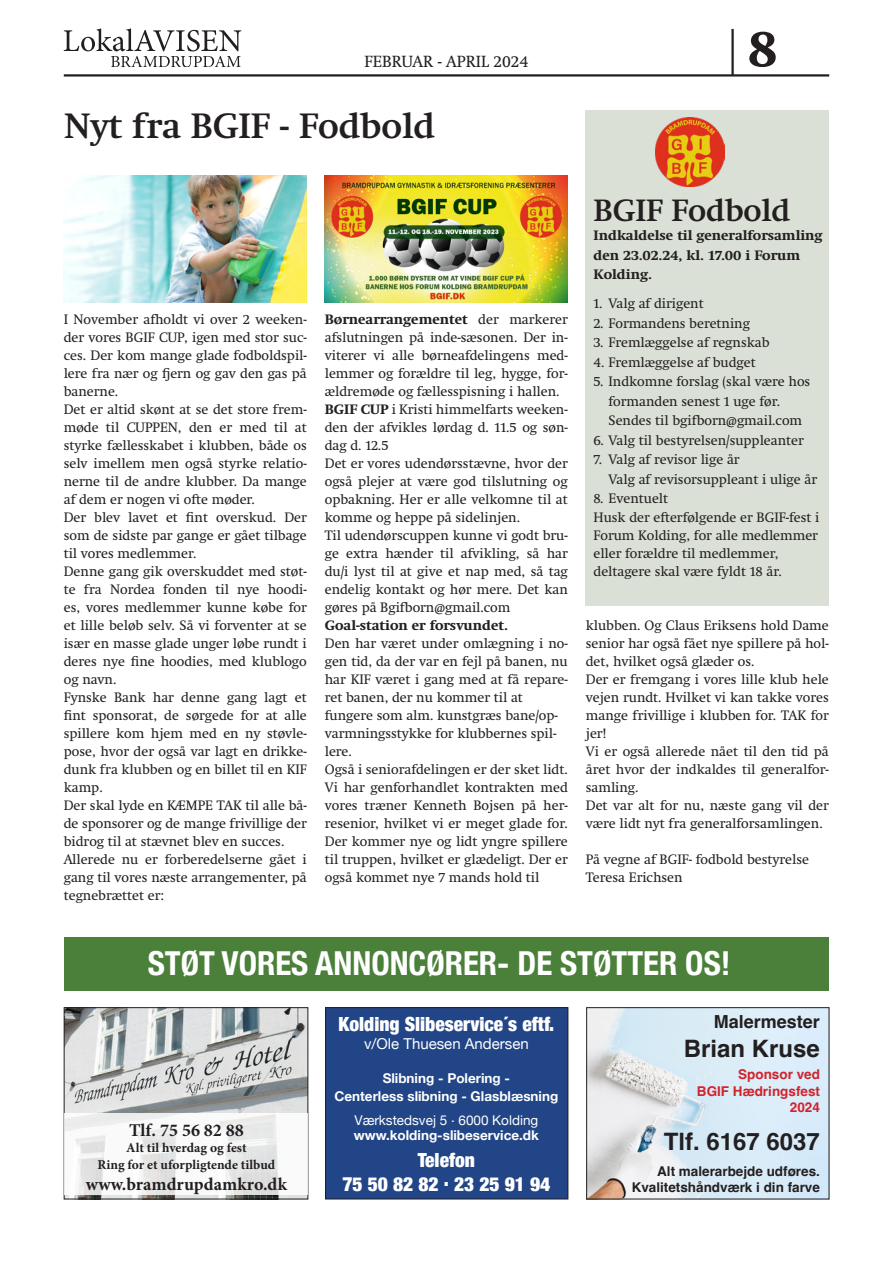
<style>
.page{position:relative;width:893px;height:1263px;background:#fff}
.page>*{position:absolute;margin:0;border:0;box-sizing:border-box;transform-origin:0 0}
.t1{font:700 52.5px "Swift Neue LT Pro";color:#231f20}
.t2{font:600 36px "Swift Neue LT Pro";letter-spacing:-.005em;color:#231f20}
.t3{font:700 condensed 33px "Helvetica Neue";color:#fff}
.t4{font:600 31.5px "Swift Neue LT Pro";letter-spacing:-.005em;color:#231f20}
.t5{font:700 24px "Helvetica";color:#231f20}
.t6{font:900 condensed 19.5px/23.4px "Helvetica Neue";color:#fff;text-align:center}
.t7{font:700 18px "Minion Pro";color:#231f20}
.t8{font:700 18px "Helvetica";color:#231f20}
.t9{font:16.5px "Swift Neue LT Pro";color:#231f20}
.t10{font:15px "Helvetica Neue";color:#fff}
.t11{font:13.95px/18px "Swift Neue LT Pro";color:#231f20}
.t12{font:700 13.95px/19.5px "Swift Neue LT Pro";color:#231f20}
.t13{font:700 13.5px/18px "Helvetica Neue";color:#fff;text-align:center}
.t14{font:700 13.5px/16.2px "Helvetica";color:#231f20;text-align:right}
.t15{font:700 13.5px/16.2px "Minion Pro";letter-spacing:-.005em;color:#231f20;text-align:center}
.t16{font:700 13.5px/16.5px "Helvetica";color:#d1232a;text-align:right}
.t17{font:13.5px "Helvetica Neue";color:#fff}
.s1{font-weight:700}
</style>
<div class="page">
<hr style="left:64px;top:74px;width:765px;height:3px;background:#231f20">
<hr style="left:731px;top:29px;width:3px;height:47px;background:#231f20">
<svg style="left:64px;top:29px;width:177px;height:38px"></svg>
<img style="left:66px;top:1009px;width:240px;height:188px">
<div style="left:64px;top:1007px;width:244px;height:192px;border:1px solid #231f20"></div>
<div style="left:326px;top:1008px;width:242px;height:191px;background:#214586"></div>
<div style="left:325px;top:1007px;width:243px;height:192px;border:1px solid #231f20"></div>
<img style="left:588px;top:1009px;width:239px;height:188px">
<div style="left:586px;top:1007px;width:243px;height:192px;border:1px solid #231f20"></div>
<div style="left:64px;top:937px;width:765px;height:54px;background:#4b803a"></div>
<div style="left:586px;top:111px;width:243px;height:495px;background:#dae0d5"></div>
<img style="left:655px;top:117px;width:70px;height:69px">
<img style="left:64px;top:175px;width:243px;height:128px">
<img style="left:325px;top:175px;width:243px;height:128px">
<svg style="left:65px;top:1113px;width:243px;height:82px"></svg>
<p class="t9" style="left:365px;top:52px;width:165px">FEBRUAR - APRIL 2024</p>
<h2 class="t2" style="left:64px;top:105px;width:372px">Nyt fra BGIF - Fodbold</h2>
<h1 class="t1" style="left:747px;top:18px;width:32px">8</h1>
<p class="t11" style="left:64px;top:310px;width:245px">I November afholdt vi over 2 weeken&shy;der vores BGIF CUP, igen med stor suc&shy;ces. Der kom mange glade fodboldspil&shy;lere fra nær og fjern og gav den gas på banerne.<br>Det er altid skønt at se det store frem&shy;møde til CUPPEN, den er med til at styrke fællesskabet i klubben, både os selv imellem men også styrke relatio&shy;nerne til de andre klubber. Da mange af dem er nogen vi ofte møder.<br>Der blev lavet et fint overskud. Der som de sidste par gange er gået tilbage til vores medlemmer.<br>Denne gang gik overskuddet med støt&shy;te fra Nordea fonden til nye hoodi&shy;es, vores medlemmer kunne købe for et lille beløb selv. Så vi forventer at se især en masse glade unger løbe rundt i deres nye fine hoodies, med klublogo og navn.<br>Fynske Bank har denne gang lagt et fint sponsorat, de sørgede for at alle spillere kom hjem med en ny støvle&shy;pose, hvor der også var lagt en drikke&shy;dunk fra klubben og en billet til en KIF kamp.<br>Der skal lyde en KÆMPE TAK til alle bå&shy;de sponsorer og de mange frivillige der bidrog til at stævnet blev en succes.<br>Allerede nu er forberedelserne gået i gang til vores næste arrangementer, på tegnebrættet er:</p>
<p class="t11" style="left:325px;top:310px;width:245px"><span class="s1">Børnearrangementet</span> der markerer afslutningen på inde-sæsonen. Der in&shy;viterer vi alle børneafdelingens med&shy;lemmer og forældre til leg, hygge, for&shy;ældremøde og fællesspisning i hallen.<br><span class="s1">BGIF CUP</span> i Kristi himmelfarts weeken&shy;den der afvikles lørdag d. 11.5 og søn&shy;dag d. 12.5<br>Det er vores udendørsstævne, hvor der også plejer at være god tilslutning og opbakning. Her er alle velkomne til at komme og heppe på sidelinjen.<br>Til udendørscuppen kunne vi godt bru&shy;ge extra hænder til afvikling, så har du/i lyst til at give et nap med, så tag endelig kontakt og hør mere. Det kan gøres på Bgifborn@gmail.com</p>
<p class="t12" style="left:325px;top:615px;width:185px">Goal-station er forsvundet.</p>
<p class="t11" style="left:325px;top:634px;width:245px">Den har været under omlægning i no&shy;gen tid, da der var en fejl på banen, nu har KIF været i gang med at få repare&shy;ret banen, der nu kommer til at fungere som alm. kunstgræs bane/op&shy;varmningsstykke for klubbernes spil&shy;lere.<br>Også i seniorafdelingen er der sket lidt.<br>Vi har genforhandlet kontrakten med vores træner Kenneth Bojsen på her&shy;resenior, hvilket vi er meget glade for.<br>Der kommer nye og lidt yngre spillere til truppen, hvilket er glædeligt. Der er også kommet nye 7 mands hold til</p>
<h3 class="t4" style="left:593px;top:192px;width:199px">BGIF Fodbold</h3>
<p class="t12" style="left:593px;top:226px;width:231px">Indkaldelse til generalforsamling den 23.02.24, kl. 17.00 i Forum<br>Kolding.</p>
<p class="t11" style="left:593px;top:294px;width:112px">1. Valg af dirigent</p>
<p class="t11" style="left:593px;top:314px;width:158px">2. Formandens beretning</p>
<p class="t11" style="left:593px;top:333px;width:177px">3. Fremlæggelse af regnskab</p>
<p class="t11" style="left:593px;top:353px;width:164px">4. Fremlæggelse af budget</p>
<p class="t11" style="left:608px;top:372px;width:203px;line-height:19.5px;text-indent:-15px">5. Indkomne forslag (skal være hos formanden senest 1 uge før.<br>Sendes til bgifborn@gmail.com</p>
<p class="t11" style="left:593px;top:431px;width:212px">6. Valg til bestyrelsen/suppleanter</p>
<p class="t11" style="left:608px;top:450px;width:210px;line-height:19.5px;text-indent:-15px">7. Valg af revisor lige år<br>Valg af revisorsuppleant i ulige år</p>
<p class="t11" style="left:593px;top:489px;width:227px">8. Eventuelt<br>Husk der efterfølgende er BGIF-fest i<br>Forum Kolding, for alle medlemmer eller forældre til medlemmer, deltagere skal være fyldt 18 år.</p>
<p class="t11" style="left:586px;top:616px;width:245px">klubben. Og Claus Eriksens hold Dame senior har også fået nye spillere på hol&shy;det, hvilket også glæder os.<br>Der er fremgang i vores lille klub hele vejen rundt. Hvilket vi kan takke vores mange frivillige i klubben for. TAK for jer!<br>Vi er også allerede nået til den tid på året hvor der indkaldes til generalfor&shy;samling.<br>Det var alt for nu, næste gang vil der være lidt nyt fra generalforsamlingen.</p>
<p class="t11" style="left:586px;top:850px;width:225px">På vegne af BGIF- fodbold bestyrelse<br>Teresa Erichsen</p>
<h3 class="t3" style="left:148px;top:936px;width:584px">STØT VORES ANNONCØRER- DE STØTTER OS!</h3>
<p class="t7" style="left:129px;top:1118px;width:116px">Tlf. 75 56 82 88</p>
<p class="t15" style="left:97px;top:1140px;width:179px">Alt til hverdag og fest<br>Ring for et uforpligtende tilbud</p>
<p class="t7" style="left:86px;top:1172px;width:202px">www.bramdrupdamkro.dk</p>
<h3 class="t6" style="left:339px;top:1011px;width:217px">Kolding Slibeservice´s eftf.</h3>
<p class="t10" style="left:364px;top:1033px;width:166px">v/Ole Thuesen Andersen</p>
<p class="t13" style="left:334px;top:1070px;width:225px">Slibning - Polering -<br>Centerless slibning - Glasblæsning</p>
<p class="t17" style="left:354px;top:1111px;width:185px">Værkstedsvej 5 . 6000 Kolding</p>
<p class="t13" style="left:354px;top:1127px;width:187px">www.kolding-slibeservice.dk</p>
<h3 class="t6" style="left:342px;top:1147px;width:209px">Telefon<br>75 50 82 82 . 23 25 91 94</h3>
<p class="t8" style="left:714px;top:1011px;width:108px">Malermester</p>
<h3 class="t5" style="left:684px;top:1034px;width:138px">Brian Kruse</h3>
<p class="t16" style="left:697px;top:1067px;width:125px">Sponsor ved<br>BGIF Hædringsfest<br>2024</p>
<h3 class="t5" style="left:664px;top:1127px;width:158px">Tlf. 6167 6037</h3>
<p class="t14" style="left:632px;top:1164px;width:190px">Alt malerarbejde udføres.<br>Kvalitetshåndværk i din farve</p>
</div>
